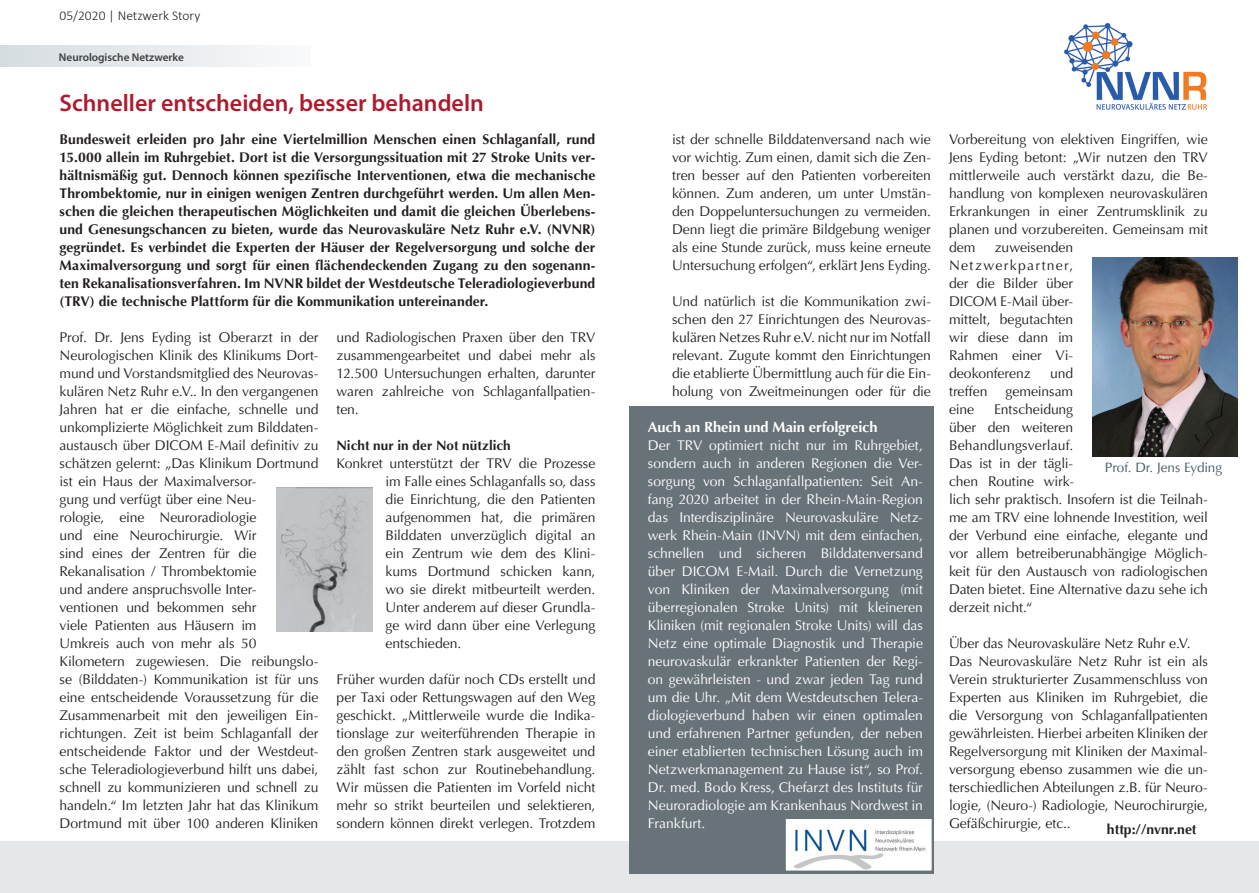
<style>
.page{position:relative;width:1259px;height:893px;background:#fff}
.page>*{position:absolute;margin:0;border:0;box-sizing:border-box;transform-origin:0 0}
.t1{font:600 24px "Myriad Pro";color:#ae1b2e}
.t2{font:700 14.7px "Optima LT";letter-spacing:-.01em;color:#fff}
.t3{font:13.95px/18px "Optima LT";letter-spacing:-.005em;color:#231f20;text-align:justify}
.t4{font:13.95px/18px "Optima LT";letter-spacing:-.005em;color:#fff;text-align:justify}
.t5{font:700 13.95px/18px "Optima LT";letter-spacing:.005em;color:#231f20;text-align:justify}
.t6{font:700 13.5px "Optima LT";letter-spacing:.005em;color:#231f20}
.t7{font:300 13.5px "Calibri";color:#231f20}
.t8{font:13.5px "Optima LT";letter-spacing:-.005em;color:#45555f}
.t9{font:600 11.25px "Myriad Pro";color:#3e3e3f}
</style>
<div class="page">
<div style="left:0;top:46px;width:310px;height:21px;background:linear-gradient(to right,#d5dce0,#f9fafb)"></div>
<img style="left:1064px;top:22px;width:142px;height:88px">
<img style="left:1093px;top:257px;width:144px;height:199px">
<div style="left:0;top:842px;width:1259px;height:51px;background:#e6e7e9"></div>
<div style="left:629px;top:406px;width:305px;height:467px;background:#687379"></div>
<img style="left:787px;top:820px;width:143px;height:49px">
<div style="left:784px;top:817px;width:149px;height:55px;border:2px solid #687379"></div>
<img style="left:276px;top:488px;width:96px;height:143px">
<p class="t7" style="left:60px;top:7px;width:142px">05/2020 | Netzwerk Story</p>
<p class="t9" style="left:59px;top:50px;width:127px">Neurologische Netzwerke</p>
<h1 class="t1" style="left:60px;top:88px;width:426px">Schneller entscheiden, besser behandeln</h1>
<p class="t5" style="left:60px;top:130px;width:537px">Bundesweit erleiden pro Jahr eine Viertelmillion Menschen einen Schlaganfall, rund 15.000 allein im Ruhrgebiet. Dort ist die Versorgungssituation mit 27 Stroke Units ver&shy;hältnismäßig gut. Dennoch können spezifische Interventionen, etwa die mechanische Thrombektomie, nur in einigen wenigen Zentren durchgeführt werden. Um allen Men&shy;schen die gleichen therapeutischen Möglichkeiten und damit die gleichen Überlebens&shy;und Genesungschancen zu bieten, wurde das Neurovaskuläre Netz Ruhr e.V. (NVNR) gegründet. Es verbindet die Experten der Häuser der Regelversorgung und solche der Maximalversorgung und sorgt für einen flächendeckenden Zugang zu den sogenann&shy;ten Rekanalisationsverfahren. Im NVNR bildet der Westdeutsche Teleradiologieverbund (TRV) die technische Plattform für die Kommunikation untereinander.</p>
<p class="t3" style="left:60px;top:328px;width:260px;text-align:left">Prof. Dr. Jens Eyding ist Oberarzt in der Neurologischen Klinik des Klinikums Dort&shy;mund und Vorstandsmitglied des Neurovas&shy;kulären Netz Ruhr e.V.. In den vergangenen Jahren hat er die einfache, schnelle und unkomplizierte Möglichkeit zum Bilddaten&shy;austausch über DICOM E-Mail definitiv zu schätzen gelernt: „Das Klinikum Dortmund ist ein Haus der Maximalversor-<br>gung und verfügt über eine Neu-<br>rologie, eine Neuroradiologie<br>und eine Neurochirurgie. Wir<br>sind eines der Zentren für die Rekanalisation / Thrombektomie<br>und andere anspruchsvolle Inter&shy;ventionen und bekommen sehr<br>viele Patienten aus Häusern im<br>Umkreis auch von mehr als 50<br>Kilometern zugewiesen. Die reibungslo&shy;se (Bilddaten-) Kommunikation ist für uns eine entscheidende Voraussetzung für die Zusammenarbeit mit den jeweiligen Ein&shy;richtungen. Zeit ist beim Schlaganfall der entscheidende Faktor und der Westdeut&shy;sche Teleradiologieverbund hilft uns dabei, schnell zu kommunizieren und schnell zu handeln.“ Im letzten Jahr hat das Klinikum Dortmund mit über 100 anderen Kliniken</p>
<p class="t3" style="left:336px;top:328px;width:260px">und Radiologischen Praxen über den TRV zusammengearbeitet und dabei mehr als 12.500 Untersuchungen erhalten, darunter waren zahlreiche von Schlaganfallpatien&shy;ten.</p>
<p class="t6" style="left:336px;top:438px;width:176px">Nicht nur in der Not nützlich</p>
<p class="t3" style="left:386px;top:454px;width:211px;text-indent:-49px">Konkret unterstützt der TRV die Prozesse im Falle eines Schlaganfalls so, dass die Einrichtung, die den Patienten aufgenommen hat, die primären Bilddaten unverzüglich digital an ein Zentrum wie dem des Klini&shy;kums Dortmund schicken kann, wo sie direkt mitbeurteilt werden.<br>Unter anderem auf dieser Grundla&shy;ge wird dann über eine Verlegung entschieden.</p>
<p class="t3" style="left:336px;top:670px;width:260px">Früher wurden dafür noch CDs erstellt und per Taxi oder Rettungswagen auf den Weg geschickt. „Mittlerweile wurde die Indika&shy;tionslage zur weiterführenden Therapie in den großen Zentren stark ausgeweitet und zählt fast schon zur Routinebehandlung.<br>Wir müssen die Patienten im Vorfeld nicht mehr so strikt beurteilen und selektieren, sondern können direkt verlegen. Trotzdem</p>
<p class="t3" style="left:672px;top:130px;width:260px">ist der schnelle Bilddatenversand nach wie vor wichtig. Zum einen, damit sich die Zen&shy;tren besser auf den Patienten vorbereiten können. Zum anderen, um unter Umstän&shy;den Doppeluntersuchungen zu vermeiden.<br>Denn liegt die primäre Bildgebung weniger als eine Stunde zurück, muss keine erneute Untersuchung erfolgen“, erklärt Jens Eyding.</p>
<p class="t3" style="left:672px;top:292px;width:260px">Und natürlich ist die Kommunikation zwi&shy;schen den 27 Einrichtungen des Neurovas&shy;kulären Netzes Ruhr e.V. nicht nur im Notfall relevant. Zugute kommt den Einrichtungen die etablierte Übermittlung auch für die Ein&shy;holung von Zweitmeinungen oder für die</p>
<p class="t2" style="left:648px;top:418px;width:231px">Auch an Rhein und Main erfolgreich</p>
<p class="t4" style="left:648px;top:436px;width:277px">Der TRV optimiert nicht nur im Ruhrgebiet, sondern auch in anderen Regionen die Ver&shy;sorgung von Schlaganfallpatienten: Seit An&shy;fang 2020 arbeitet in der Rhein-Main-Region das Interdisziplinäre Neurovaskuläre Netz&shy;werk Rhein-Main (INVN) mit dem einfachen, schnellen und sicheren Bilddatenversand über DICOM E-Mail. Durch die Vernetzung von Kliniken der Maximalversorgung (mit überregionalen Stroke Units) mit kleineren Kliniken (mit regionalen Stroke Units) will das Netz eine optimale Diagnostik und Therapie neurovaskulär erkrankter Patienten der Regi&shy;on gewährleisten - und zwar jeden Tag rund um die Uhr. „Mit dem Westdeutschen Telera&shy;diologieverbund haben wir einen optimalen und erfahrenen Partner gefunden, der neben einer etablierten technischen Lösung auch im Netzwerkmanagement zu Hause ist“, so Prof.<br>Dr. med. Bodo Kress, Chefarzt des Instituts fü r Neuroradiologie am Krankenhaus Nordwest in Frankfurt.</p>
<p class="t3" style="left:949px;top:130px;width:260px">Vorbereitung von elektiven Eingriffen, wie Jens Eyding betont: „Wir nutzen den TRV mittlerweile auch verstärkt dazu, die Be&shy;handlung von komplexen neurovaskulären Erkrankungen in einer Zentrumsklinik zu planen und vorzubereiten. Gemeinsam mit dem</p>
<p class="t3" style="left:949px;top:238px;width:126px;text-indent:46px">zuweisenden Netzwerkpartner, der die Bilder über DICOM E-Mail über&shy;mittelt, begutachten wir diese dann im Rahmen einer Vi&shy;deokonferenz</p>
<p class="t3" style="left:1050px;top:364px;width:25px">und</p>
<p class="t3" style="left:949px;top:382px;width:40px">treffen</p>
<p class="t3" style="left:1005px;top:382px;width:69px">gemeinsam</p>
<p class="t3" style="left:949px;top:400px;width:27px">eine</p>
<p class="t3" style="left:949px;top:400px;width:260px;text-align:left;text-indent:45px">Entscheidung<br>über den weiteren<br>Behandlungsverlauf.<br>Das ist in der tägli-<br>chen Routine wirk-<br>lich sehr praktisch. Insofern ist die Teilnah&shy;me am TRV eine lohnende Investition, weil der Verbund eine einfache, elegante und vor allem betreiberunabhängige Möglich&shy;keit für den Austausch von radiologischen<br>Daten bietet. Eine Alternative dazu sehe ich derzeit nicht.“</p>
<p class="t3" style="left:949px;top:634px;width:260px;text-align:left">Über das Neurovaskuläre Netz Ruhr e.V.<br>Das Neurovaskuläre Netz Ruhr ist ein als Verein strukturierter Zusammenschluss von Experten aus Kliniken im Ruhrgebiet, die die Versorgung von Schlaganfallpatienten gewährleisten. Hierbei arbeiten Kliniken der Regelversorgung mit Kliniken der Maximal&shy;versorgung ebenso zusammen wie die un&shy;terschiedlichen Abteilungen z.B. für Neuro&shy;logie, (Neuro-) Radiologie, Neurochirurgie, Gefäßchirurgie, etc..</p>
<p class="t8" style="left:1105px;top:460px;width:119px">Prof. Dr. Jens Eyding</p>
<p class="t5" style="left:1107px;top:821px;width:91px">http://nvnr.net</p>
</div>
